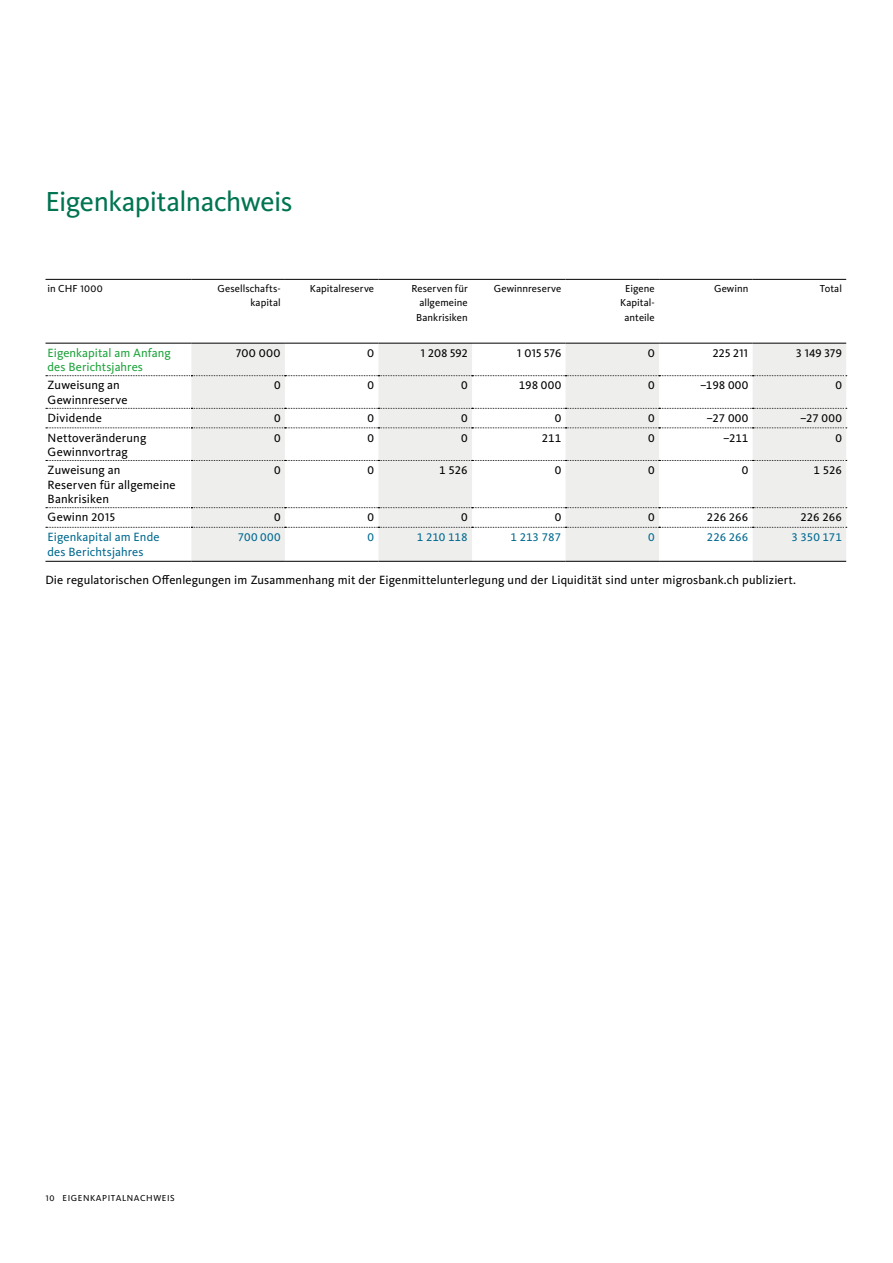
<style>
.page{position:relative;width:893px;height:1263px;background:#fff}
.page>*{position:absolute;margin:0;border:0;box-sizing:border-box;transform-origin:0 0}
.t1{font:28.5px "Migrosbank Kievit";letter-spacing:-.02em;color:#007451}
.t2{font:12.3px/14.7px "Migrosbank Kievit";letter-spacing:.01em;color:#000}
.t3{font:12.3px/14.7px "Migrosbank Kievit";letter-spacing:.005em;color:#006990}
.t4{font:12.3px/14.7px "Migrosbank Kievit";letter-spacing:.005em;color:#1ca23a}
.t5{font:10.5px/14.7px "Migrosbank Kievit";letter-spacing:.005em;color:#000;text-align:right}
.t6{font:9px "Migrosbank Kievit";letter-spacing:.065em;color:#000}
</style>
<div class="page">
<svg style="left:191px;top:344px;width:655px;height:217px;fill:#eeeeed"></svg>
<svg style="left:46px;top:375px;width:801px;height:1px"></svg>
<svg style="left:46px;top:408px;width:801px;height:1px"></svg>
<svg style="left:46px;top:427px;width:801px;height:1px"></svg>
<svg style="left:46px;top:460px;width:801px;height:1px"></svg>
<svg style="left:46px;top:507px;width:801px;height:1px"></svg>
<svg style="left:46px;top:527px;width:801px;height:1px"></svg>
<hr style="left:45px;top:279px;width:146px;height:1px;background:#000">
<hr style="left:191px;top:279px;width:94px;height:1px;background:#000">
<hr style="left:285px;top:279px;width:93px;height:1px;background:#000">
<hr style="left:378px;top:279px;width:94px;height:1px;background:#000">
<hr style="left:472px;top:279px;width:94px;height:1px;background:#000">
<hr style="left:566px;top:279px;width:93px;height:1px;background:#000">
<hr style="left:659px;top:279px;width:94px;height:1px;background:#000">
<hr style="left:753px;top:279px;width:93px;height:1px;background:#000">
<hr style="left:45px;top:343px;width:146px;height:1px;background:#000">
<hr style="left:191px;top:343px;width:94px;height:1px;background:#000">
<hr style="left:285px;top:343px;width:93px;height:1px;background:#000">
<hr style="left:378px;top:343px;width:94px;height:1px;background:#000">
<hr style="left:472px;top:343px;width:94px;height:1px;background:#000">
<hr style="left:566px;top:343px;width:93px;height:1px;background:#000">
<hr style="left:659px;top:343px;width:94px;height:1px;background:#000">
<hr style="left:753px;top:343px;width:93px;height:1px;background:#000">
<hr style="left:45px;top:561px;width:146px;height:1px;background:#000">
<hr style="left:191px;top:561px;width:94px;height:1px;background:#000">
<hr style="left:285px;top:561px;width:93px;height:1px;background:#000">
<hr style="left:378px;top:561px;width:94px;height:1px;background:#000">
<hr style="left:472px;top:561px;width:94px;height:1px;background:#000">
<hr style="left:566px;top:561px;width:93px;height:1px;background:#000">
<hr style="left:659px;top:561px;width:94px;height:1px;background:#000">
<hr style="left:753px;top:561px;width:93px;height:1px;background:#000">
<h1 class="t1" style="left:45px;top:185px;width:248px">Eigenkapitalnachweis</h1>
<p class="t5" style="left:48px;top:281px;width:57px">in CHF 1000</p>
<p class="t5" style="left:218px;top:281px;width:65px">Gesellschafts&shy;kapital</p>
<p class="t5" style="left:310px;top:281px;width:66px">Kapitalreserve</p>
<p class="t5" style="left:416px;top:281px;width:53px;text-align:justify;text-indent:-5px">Reserven für allgemeine Bankrisiken</p>
<p class="t5" style="left:494px;top:281px;width:69px">Gewinnreserve</p>
<p class="t5" style="left:620px;top:281px;width:36px;text-align:center">Eigene<br>Kapital&shy;anteile</p>
<p class="t5" style="left:714px;top:281px;width:36px">Gewinn</p>
<p class="t5" style="left:820px;top:281px;width:24px">Total</p>
<p class="t4" style="left:48px;top:345px;width:125px">Eigenkapital am Anfang des Berichtsjahres</p>
<p class="t2" style="left:236px;top:345px;width:46px">700 000</p>
<p class="t2" style="left:367px;top:345px;width:9px">0</p>
<p class="t2" style="left:421px;top:345px;width:49px">1 208 592</p>
<p class="t2" style="left:517px;top:345px;width:46px">1 015 576</p>
<p class="t2" style="left:648px;top:345px;width:9px">0</p>
<p class="t2" style="left:713px;top:345px;width:37px">225 211</p>
<p class="t2" style="left:796px;top:345px;width:47px">3 149 379</p>
<p class="t2" style="left:48px;top:378px;width:81px">Zuweisung an<br>Gewinnreserve</p>
<p class="t2" style="left:274px;top:378px;width:8px">0</p>
<p class="t2" style="left:368px;top:378px;width:8px">0</p>
<p class="t2" style="left:461px;top:378px;width:8px">0</p>
<p class="t2" style="left:519px;top:378px;width:44px">198 000</p>
<p class="t2" style="left:648px;top:378px;width:8px">0</p>
<p class="t2" style="left:700px;top:378px;width:50px">–198 000</p>
<p class="t2" style="left:835px;top:378px;width:8px">0</p>
<p class="t2" style="left:48px;top:411px;width:56px">Dividende</p>
<p class="t2" style="left:274px;top:411px;width:8px">0</p>
<p class="t2" style="left:368px;top:411px;width:8px">0</p>
<p class="t2" style="left:461px;top:411px;width:8px">0</p>
<p class="t2" style="left:555px;top:411px;width:8px">0</p>
<p class="t2" style="left:648px;top:411px;width:8px">0</p>
<p class="t2" style="left:707px;top:411px;width:43px">–27 000</p>
<p class="t2" style="left:800px;top:411px;width:43px">–27 000</p>
<p class="t2" style="left:48px;top:430px;width:100px">Nettoveränderung<br>Gewinnvortrag</p>
<p class="t2" style="left:274px;top:430px;width:8px">0</p>
<p class="t2" style="left:368px;top:430px;width:8px">0</p>
<p class="t2" style="left:461px;top:430px;width:8px">0</p>
<p class="t2" style="left:542px;top:430px;width:21px">211</p>
<p class="t2" style="left:648px;top:430px;width:8px">0</p>
<p class="t2" style="left:723px;top:430px;width:27px">–211</p>
<p class="t2" style="left:835px;top:430px;width:8px">0</p>
<p class="t2" style="left:48px;top:463px;width:130px">Zuweisung an<br>Reserven für allgemeine<br>Bankrisiken</p>
<p class="t2" style="left:274px;top:463px;width:8px">0</p>
<p class="t2" style="left:368px;top:463px;width:8px">0</p>
<p class="t2" style="left:439px;top:463px;width:30px">1 526</p>
<p class="t2" style="left:555px;top:463px;width:8px">0</p>
<p class="t2" style="left:648px;top:463px;width:8px">0</p>
<p class="t2" style="left:742px;top:463px;width:8px">0</p>
<p class="t2" style="left:813px;top:463px;width:30px">1 526</p>
<p class="t2" style="left:48px;top:510px;width:69px">Gewinn 2015</p>
<p class="t2" style="left:274px;top:510px;width:8px">0</p>
<p class="t2" style="left:368px;top:510px;width:8px">0</p>
<p class="t2" style="left:461px;top:510px;width:8px">0</p>
<p class="t2" style="left:555px;top:510px;width:8px">0</p>
<p class="t2" style="left:648px;top:510px;width:8px">0</p>
<p class="t2" style="left:707px;top:510px;width:43px">226 266</p>
<p class="t2" style="left:800px;top:510px;width:43px">226 266</p>
<p class="t3" style="left:48px;top:530px;width:113px">Eigenkapital am Ende des Berichtsjahres</p>
<p class="t3" style="left:238px;top:530px;width:44px">700 000</p>
<p class="t3" style="left:368px;top:530px;width:8px">0</p>
<p class="t3" style="left:417px;top:530px;width:52px">1 210 118</p>
<p class="t3" style="left:510px;top:530px;width:52px">1 213 787</p>
<p class="t3" style="left:648px;top:530px;width:8px">0</p>
<p class="t3" style="left:707px;top:530px;width:43px">226 266</p>
<p class="t3" style="left:791px;top:530px;width:52px">3 350 171</p>
<p class="t2" style="left:45px;top:572px;width:752px">Die regulatorischen Offenlegungen im Zusammenhang mit der Eigenmittelunterlegung und der Liquidität sind unter migrosbank.ch publiziert.</p>
<p class="t6" style="left:45px;top:1193px;width:131px">10 EIGENKAPITALNACHWEIS</p>
</div>
